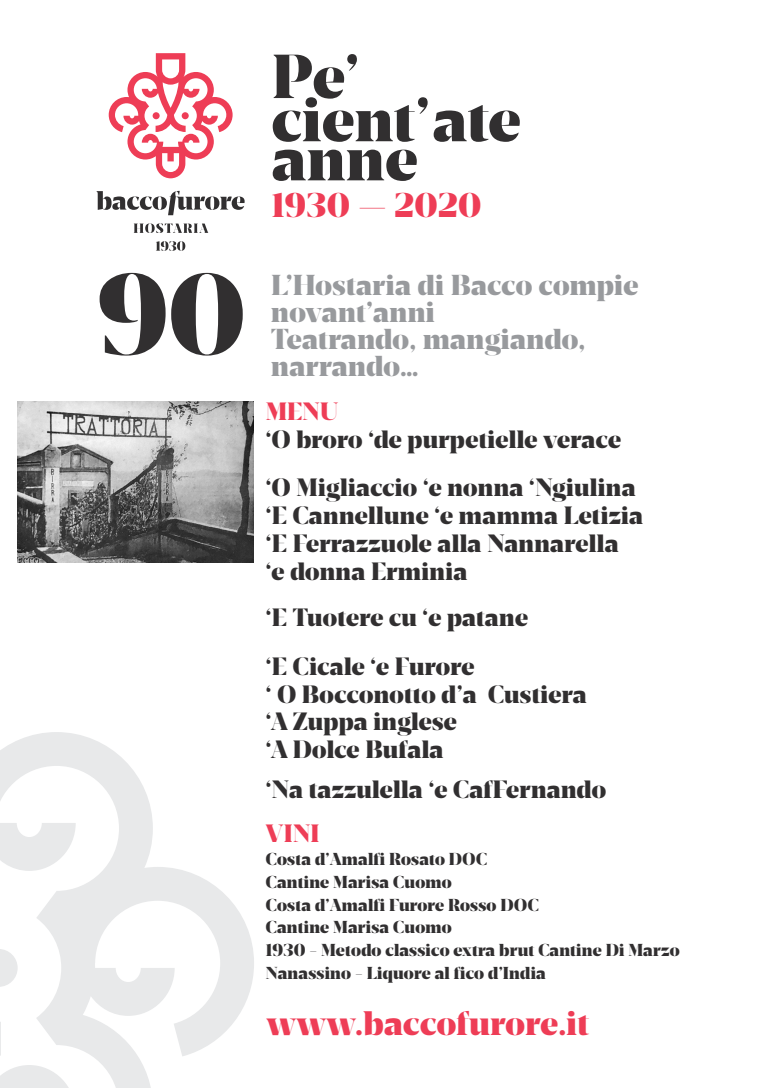
<style>
.page{position:relative;width:780px;height:1088px;background:#fff}
.page>*{position:absolute;margin:0;border:0;box-sizing:border-box;transform-origin:0 0}
.t1{font:111.75px "Breve Display";color:#312f30}
.t2{font:60.25px/43.2px "Breve Display";letter-spacing:.01em;color:#312f30}
.t3{font:33.25px "Breve Display";letter-spacing:.01em;color:#ee3d56}
.t4{font:33px "Breve Display";letter-spacing:.01em;color:#ee3d56}
.t5{font:28px/26.9px "Breve Display";letter-spacing:.01em;color:#989a9d}
.t6{font:24.38px/27.8px "Breve Display";letter-spacing:.01em;color:#312f30}
.t7{font:24.38px "Breve Display";letter-spacing:.01em;color:#ee3d56}
.t8{font:16.88px/22.8px "Breve Display";letter-spacing:.01em;color:#312f30}
</style>
<div class="page">
<img style="left:18px;top:401px;width:236px;height:162px">
<svg style="left:109px;top:53px;width:123px;height:125px"></svg>
<svg style="left:134px;top:223px;width:74px;height:10px"></svg>
<svg style="left:96px;top:191px;width:148px;height:24px"></svg>
<svg style="left:156px;top:241px;width:29px;height:10px"></svg>
<svg style="left:0;top:732px;width:254px;height:356px"></svg>
<h1 class="t1" style="left:97px;top:248px;width:150px">90</h1>
<h2 class="t2" style="left:272px;top:57px;width:250px">Pe’ cient’ate</h2>
<h2 class="t2" style="left:272px;top:140px;width:147px">anne</h2>
<h3 class="t3" style="left:272px;top:185px;width:211px">1930 — 2020</h3>
<p class="t5" style="left:271px;top:273px;width:369px">L’Hostaria di Bacco compie novant’anni<br>Teatrando, mangiando, narrando…</p>
<p class="t7" style="left:266px;top:397px;width:74px">MENU</p>
<p class="t6" style="left:266px;top:415px;width:371px;line-height:48.8px">‘O broro ‘de purpetielle verace ‘O Migliaccio ‘e nonna ‘Ngiulina</p>
<p class="t6" style="left:266px;top:502px;width:379px">‘E Cannellune ‘e mamma Letizia ‘E Ferrazzuole alla Nannarella ‘e donna Erminia</p>
<p class="t6" style="left:266px;top:594px;width:263px;line-height:48.8px">‘E Tuotere cu ‘e patane ‘E Cicale ‘e Furore</p>
<p class="t6" style="left:266px;top:681px;width:322px">‘ O Bocconotto d’a Custiera ‘A Zuppa inglese<br>‘A Dolce Bufala</p>
<p class="t6" style="left:266px;top:776px;width:341px">‘Na tazzulella ‘e CafFernando</p>
<p class="t7" style="left:266px;top:819px;width:55px">VINI</p>
<p class="t8" style="left:266px;top:848px;width:415px">Costa d’Amalfi Rosato DOC<br>Cantine Marisa Cuomo<br>Costa d’Amalfi Furore Rosso DOC<br>Cantine Marisa Cuomo<br>1930 - Metodo classico extra brut Cantine Di Marzo<br>Nanassino - Liquore al fico d’India</p>
<h3 class="t4" style="left:266px;top:1004px;width:324px">www.baccofurore.it</h3>
</div>
